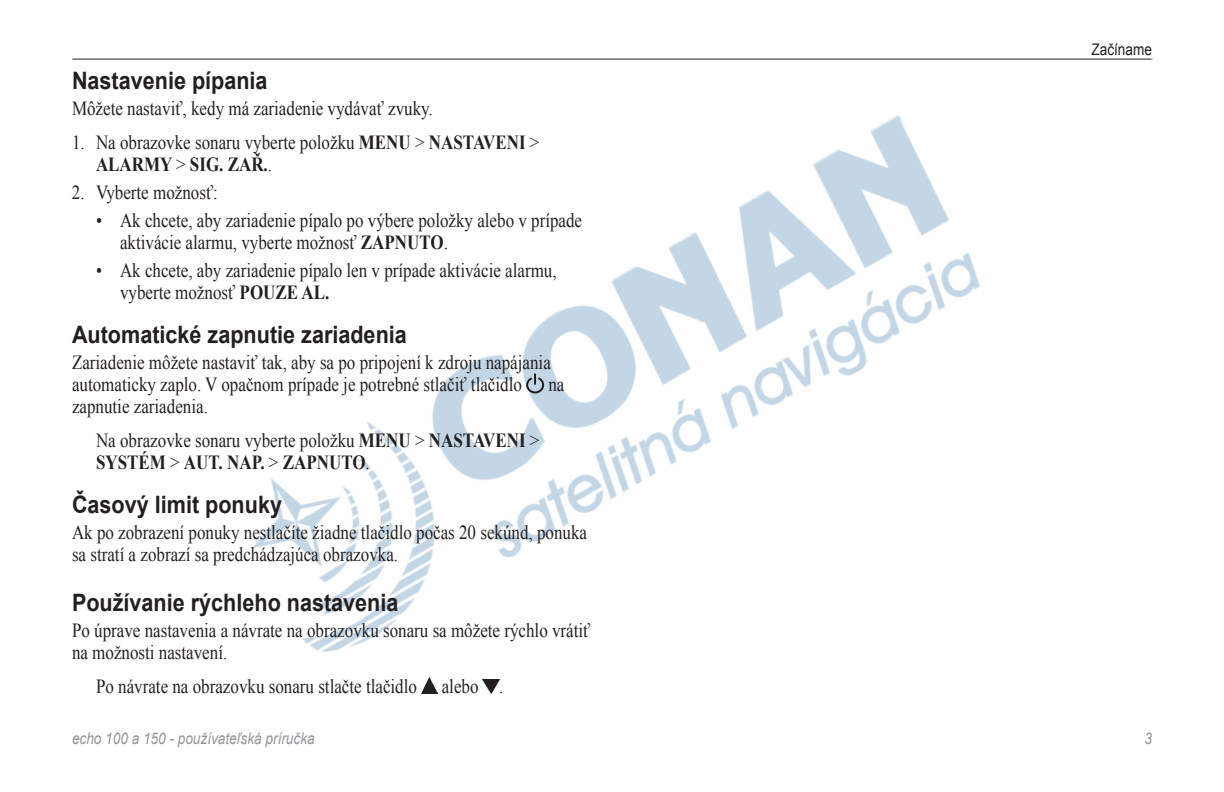
<style>
.page{position:relative;width:1224px;height:792px;background:#fff}
.page>*{position:absolute;margin:0;border:0;box-sizing:border-box;transform-origin:0 0}
.t1{font:700 24px "Arial";color:#231f20;scale:.9 1}
.t2{font:20px/22px "Times New Roman";color:#231f20;scale:.85 1}
.t3{font:700 20px "Times New Roman";color:#231f20;scale:.85 1}
.t4{font:italic 16px "Arial";color:#939598;scale:.85 1}
.t5{font:16px "Arial";color:#231f20;scale:.85 1}
.s1{font-weight:700}
.s2{font-weight:400}
</style>
<div class="page">
<svg style="left:72px;top:59px;width:1081px;height:1px"></svg>
<img style="left:252px;top:115px;width:728px;height:563px">
<svg style="left:525px;top:374px;width:20px;height:20px"></svg>
<img style="left:421px;top:678px;width:17px;height:15px">
<img style="left:483px;top:680px;width:16px;height:13px">
<p class="t1" style="left:72px;top:65px;width:219px">Nastavenie pípania</p>
<p class="t2" style="left:72px;top:97px;width:426px">Môžete nastaviť, kedy má zariadenie vydávať zvuky.</p>
<p class="t2" style="left:96px;top:131px;width:523px;text-indent:-24px">1. Na obrazovke sonaru vyberte položku <span class="s1">MENU</span> &gt; <span class="s1">NASTAVENI</span> &gt;<br><span class="s1">ALARMY</span> &gt; <span class="s1">SIG. ZAŘ.</span>.</p>
<p class="t2" style="left:72px;top:181px;width:173px">2. Vyberte možnosť:</p>
<p class="t2" style="left:120px;top:209px;width:545px;text-indent:-24px">• Ak chcete, aby zariadenie pípalo po výbere položky alebo v prípade aktivácie alarmu, vyberte možnosť <span class="s1">ZAPNUTO</span>.</p>
<p class="t2" style="left:120px;top:259px;width:515px;text-indent:-24px">• Ak chcete, aby zariadenie pípalo len v prípade aktivácie alarmu, vyberte možnosť <span class="s1">POUZE AL.</span></p>
<p class="t1" style="left:72px;top:319px;width:374px">Automatické zapnutie zariadenia</p>
<p class="t2" style="left:72px;top:351px;width:565px">Zariadenie môžete nastaviť tak, aby sa po pripojení k zdroju napájania automaticky zaplo. V opačnom prípade je potrebné stlačiť tlačidlo</p>
<p class="t2" style="left:548px;top:373px;width:20px">na</p>
<p class="t2" style="left:96px;top:389px;width:523px;line-height:34px;text-indent:-24px">zapnutie zariadenia.<br>Na obrazovke sonaru vyberte položku <span class="s1">MENU</span> &gt; <span class="s1">NASTAVENI</span> &gt;</p>
<p class="t3" style="left:96px;top:449px;width:324px">SYSTÉM <span class="s2">&gt;</span> AUT. NAP. <span class="s2">&gt;</span> ZAPNUTO<span class="s2">.</span></p>
<p class="t1" style="left:72px;top:489px;width:235px">Časový limit ponuky</p>
<p class="t2" style="left:72px;top:521px;width:608px">Ak po zobrazení ponuky nestlačíte žiadne tlačidlo počas 20 sekúnd, ponuka sa stratí a zobrazí sa predchádzajúca obrazovka.</p>
<p class="t1" style="left:72px;top:587px;width:364px">Používanie rýchleho nastavenia</p>
<p class="t2" style="left:72px;top:619px;width:612px">Po úprave nastavenia a návrate na obrazovku sonaru sa môžete rýchlo vrátiť na možnosti nastavení.</p>
<p class="t2" style="left:96px;top:675px;width:481px">Po návrate na obrazovku sonaru stlačte tlačidlo alebo .</p>
<p class="t5" style="left:1092px;top:39px;width:73px">Začíname</p>
<p class="t4" style="left:72px;top:728px;width:287px">echo 100 a 150 - používateľská príručka</p>
<p class="t4" style="left:1144px;top:728px;width:10px">3</p>
</div>
